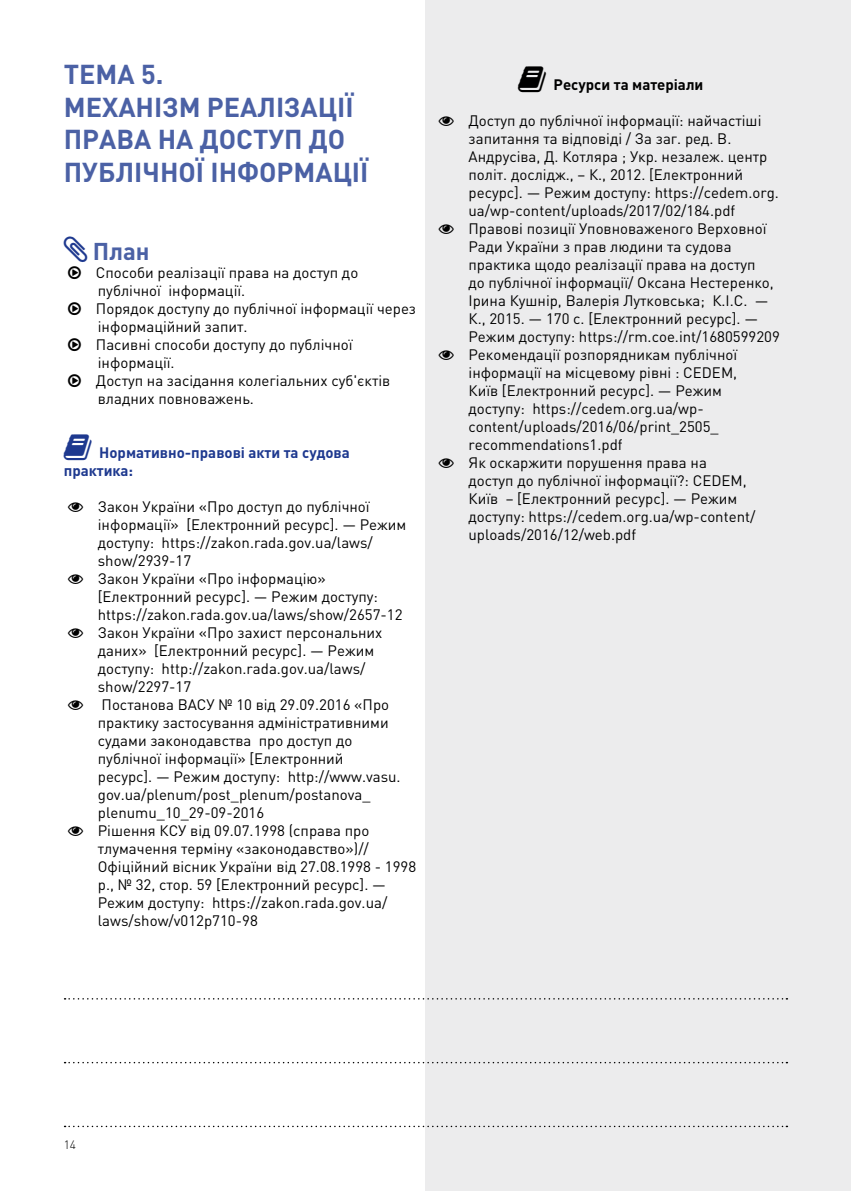
<style>
.page{position:relative;width:851px;height:1191px;background:#fff}
.page>*{position:absolute;margin:0;border:0;box-sizing:border-box;transform-origin:0 0}
.t1{font:700 27px/32.4px "DIN Pro";color:#4b61a5}
.t2{font:700 24px "DIN Pro";color:#4b61a5}
.t3{font:15px/18px "DIN Pro";color:#000}
.t4{font:700 15px/18px "DIN Pro";color:#1e398f}
.t5{font:700 15px "DIN Pro";color:#000}
.t6{font:300 12px "DIN Pro";color:#000}
</style>
<div class="page">
<div style="left:425px;top:0;width:425px;height:1191px;background:#ececed"></div>
<svg style="left:65px;top:1061px;width:722px;height:2px"></svg>
<svg style="left:65px;top:998px;width:722px;height:1px"></svg>
<svg style="left:65px;top:1125px;width:722px;height:2px"></svg>
<h1 class="t1" style="left:64px;top:57px;width:306px">Тема 5.<br>Механізм реалізації п рава на доступ до публічної інформації</h1>
<h2 class="t2" style="left:93px;top:235px;width:58px">План</h2>
<p class="t3" style="left:96px;top:263px;width:322px">Способи реалізації права на доступ до публічної інформації.<br>Порядок доступу до публічної інформації через інформаційний запит.<br>Пасивні способи доступу до публічної інформації.<br>Доступ на засідання колегіальних суб'єктів владних повноважень.</p>
<p class="t4" style="left:64px;top:443px;width:287px;text-indent:35px">Нормативно-правові акти та судова практика:</p>
<p class="t3" style="left:98px;top:497px;width:320px">Закон України «Про доступ до публічної інформації» [Електронний ресурс]. — Режим доступу: https://zakon.rada.gov.ua/laws/ show/2939-17<br>Закон України «Про інформацію» [Електронний ресурс]. — Режим доступу: https://zakon.rada.gov.ua/laws/show/2657-12<br>Закон України «Про захист персональних даних» [Електронний ресурс]. — Режим доступу: http://zakon.rada.gov.ua/laws/ show/2297-17<br>Постанова ВАСУ № 10 від 29.09.2016 «Про практику застосування адміністративними судами законодавства про доступ до публічної інформації» [Електронний<br>ресурс]. — Режим доступу: http://www.vasu. gov.ua/plenum/post_plenum/postanova_ plenumu_10_29-09-2016<br>Рішення КСУ від 09.07.1998 (справа про тлумачення терміну «законодавство»)// Офіційний вісник України від 27.08.1998 - 1998 р., № 32, стор. 59 [Електронний ресурс]. — Режим доступу: https://zakon.rada.gov.ua/ laws/show/v012p710-98</p>
<p class="t5" style="left:553px;top:74px;width:151px">Ресурси та матеріали</p>
<p class="t3" style="left:468px;top:110px;width:313px">Доступ до публічної інформації: найчастіші запитання та відповіді / За заг. ред. В.<br>Андрусіва, Д. Котляра ; Укр. незалеж. центр політ. дослідж., – К., 2012. [Електронний ресурс]. — Режим доступу: https://cedem.org. ua/wp-content/uploads/2017/02/184.pdf Правові позиції Уповноваженого Верховної Ради України з прав людини та судова практика щодо реалізації права на доступ<br>до публічної інформації/ Оксана Нестеренко, Ірина Кушнір, Валерія Лутковська; К.І.С. — К., 2015. — 170 с. [Електронний ресурс]. — Режим доступу: https://rm.coe.int/1680599209<br>Рекомендації розпорядникам публічної інформації на місцевому рівні : CEDEM,<br>Київ [Електронний ресурс]. — Режим доступу: https://cedem.org.ua/wp&shy;content/uploads/2016/06/print_2505_ recommendations1.pdf<br>Як оскаржити порушення права на<br>доступ до публічної інформації?: CEDEM, Київ – [Електронний ресурс]. — Режим доступу: https://cedem.org.ua/wp-content/ uploads/2016/12/web.pdf</p>
<p class="t6" style="left:64px;top:1136px;width:14px">14</p>
</div>
